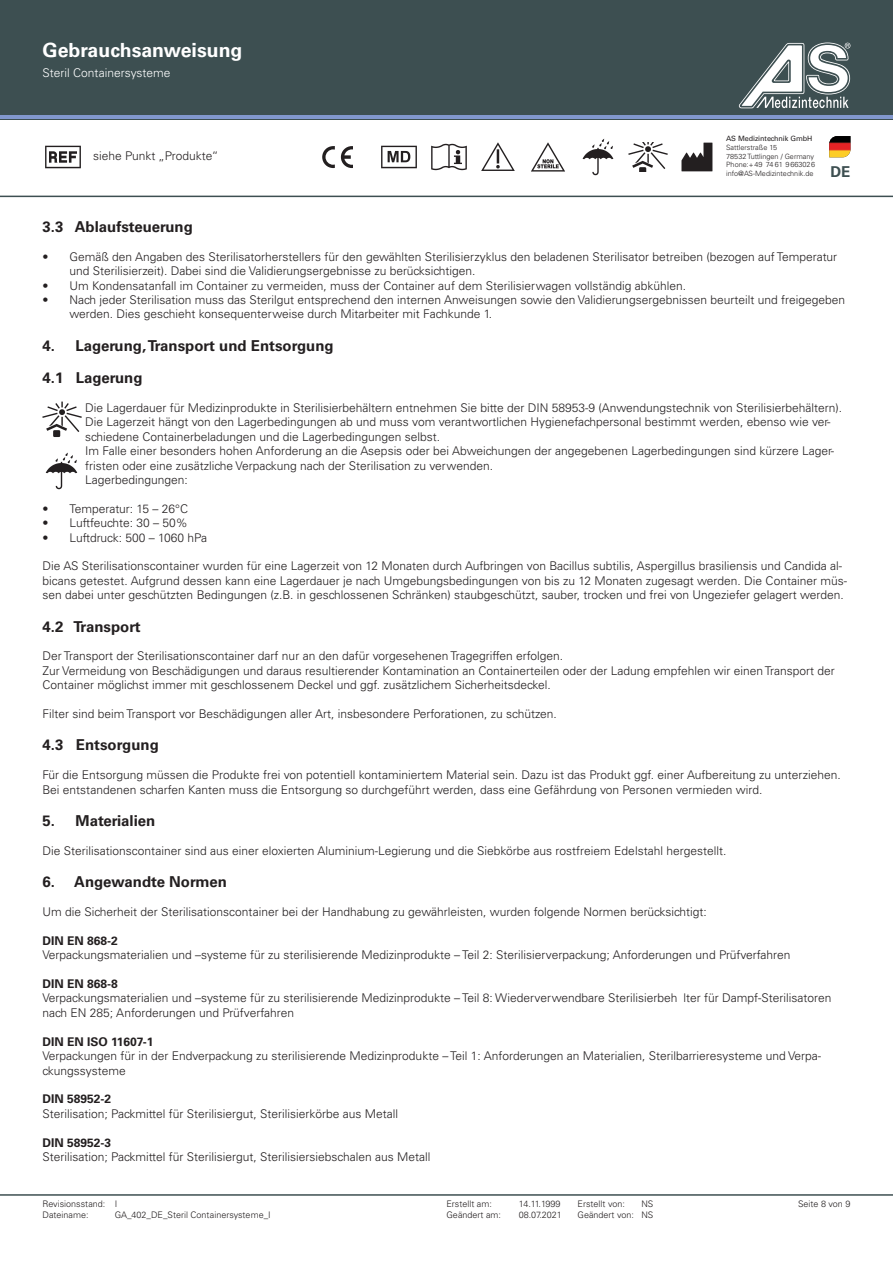
<style>
.page{position:relative;width:893px;height:1263px;background:#fff}
.page>*{position:absolute;margin:0;border:0;box-sizing:border-box;transform-origin:0 0}
.t1{font:700 19.5px "Univers LT Std";color:#fff}
.t2{font:700 15px "Univers LT Std";color:#231f20}
.t3{font:300 12px/14.4px "Univers LT Std";color:#231f20}
.t4{font:700 12px "Univers LT Std";color:#231f20}
.t5{font:300 12px "Univers LT Std";color:#fff}
.t6{font:300 9px/10.8px "Univers LT Std";color:#231f20}
.t7{font:300 7.2px/8.7px "Univers LT Std";color:#231f20}
.t8{font:7.2px "Univers LT Std";letter-spacing:-.01em;color:#231f20}
.s1{font-weight:700;font-size:15px;color:#3d4f51}
</style>
<div class="page">
<div style="left:0;top:0;width:893px;height:119px;background:#3d4f51"></div>
<hr style="left:0;top:1194px;width:893px;height:2px;background:#3d4f51">
<hr style="left:0;top:196px;width:893px;height:1px;background:#3d4f51">
<hr style="left:0;top:116px;width:893px;height:3px;background:#8197cd">
<svg style="left:738px;top:43px;width:112px;height:66px"></svg>
<img style="left:531px;top:142px;width:34px;height:30px">
<img style="left:628px;top:142px;width:40px;height:30px">
<img style="left:582px;top:139px;width:32px;height:37px">
<img style="left:481px;top:142px;width:34px;height:29px">
<img style="left:381px;top:145px;width:36px;height:24px">
<svg style="left:384px;top:148px;width:30px;height:18px"></svg>
<svg style="left:388px;top:151px;width:22px;height:11px"></svg>
<svg style="left:341px;top:146px;width:12px;height:22px"></svg>
<svg style="left:322px;top:146px;width:13px;height:22px"></svg>
<img style="left:431px;top:143px;width:36px;height:28px">
<img style="left:681px;top:142px;width:32px;height:30px">
<div style="left:613px;top:135px;width:107px;height:6px;background:#fff"></div>
<div style="left:315px;top:135px;width:271px;height:6px;background:#fff"></div>
<div style="left:613px;top:173px;width:107px;height:6px;background:#fff"></div>
<div style="left:315px;top:173px;width:271px;height:6px;background:#fff"></div>
<img style="left:829px;top:136px;width:21px;height:21px">
<img style="left:45px;top:145px;width:36px;height:24px">
<img style="left:42px;top:401px;width:40px;height:36px">
<img style="left:45px;top:452px;width:33px;height:38px">
<div style="left:38px;top:398px;width:9px;height:7px;background:#fff"></div>
<div style="left:75px;top:398px;width:9px;height:8px;background:#fff"></div>
<div style="left:40px;top:435px;width:8px;height:7px;background:#fff"></div>
<div style="left:75px;top:436px;width:9px;height:7px;background:#fff"></div>
<div style="left:38px;top:449px;width:9px;height:7px;background:#fff"></div>
<div style="left:75px;top:449px;width:9px;height:8px;background:#fff"></div>
<div style="left:76px;top:486px;width:9px;height:8px;background:#fff"></div>
<div style="left:38px;top:486px;width:9px;height:8px;background:#fff"></div>
<h1 class="t1" style="left:43px;top:38px;width:201px">Gebrauchsanweisung</h1>
<p class="t5" style="left:43px;top:65px;width:130px">Steril Containersysteme</p>
<p class="t3" style="left:93px;top:149px;width:127px">siehe Punkt „Produkte“</p>
<p class="t8" style="left:726px;top:135px;width:88px">AS Medizintechnik GmbH</p>
<p class="t7" style="left:726px;top:143px;width:126px">Sattlerstraße 15<br>78532 Tuttlingen / Germany<br>Phone:+49 74 61 9663026 info@AS-Medizintechnik.de <span class="s1">DE</span></p>
<p class="t2" style="left:43px;top:218px;width:152px">3.3 Ablaufsteuerung</p>
<p class="t3" style="left:70px;top:249px;width:769px;text-indent:-27px">• Gemäß den Angaben des Sterilisatorherstellers für den gewählten Sterilisierzyklus den beladenen Sterilisator betreiben (bezogen auf Temperatur und Sterilisierzeit). Dabei sind die Validierungsergebnisse zu berücksichtigen.</p>
<p class="t3" style="left:43px;top:278px;width:645px">• Um Kondensatanfall im Container zu vermeiden, muss der Container auf dem Sterilisierwagen vollständig abkühlen.</p>
<p class="t3" style="left:70px;top:293px;width:777px;text-indent:-27px">• Nach jeder Sterilisation muss das Sterilgut entsprechend den internen Anweisungen sowie den Validierungsergebnissen beurteilt und freigegeben werden. Dies geschieht konsequenterweise durch Mitarbeiter mit Fachkunde 1.</p>
<p class="t2" style="left:43px;top:337px;width:293px">4. Lagerung, Transport und Entsorgung</p>
<p class="t2" style="left:43px;top:369px;width:101px">4.1 Lagerung</p>
<p class="t3" style="left:85px;top:401px;width:758px">Die Lagerdauer für Medizinprodukte in Sterilisierbehältern entnehmen Sie bitte der DIN 58953-9 (Anwendungstechnik von Sterilisierbehältern).<br>Die Lagerzeit hängt von den Lagerbedingungen ab und muss vom verantwortlichen Hygienefachpersonal bestimmt werden, ebenso wie ver&shy;schiedene Containerbeladungen und die Lagerbedingungen selbst.</p>
<p class="t3" style="left:85px;top:444px;width:751px">Im Falle einer besonders hohen Anforderung an die Asepsis oder bei Abweichungen der angegebenen Lagerbedingungen sind kürzere Lager&shy;fristen oder eine zusätzliche Verpackung nach der Sterilisation zu verwenden.</p>
<p class="t3" style="left:85px;top:473px;width:104px">Lagerbedingungen:</p>
<p class="t3" style="left:43px;top:501px;width:147px">• Temperatur: 15 – 26°C</p>
<p class="t3" style="left:43px;top:516px;width:147px">• Luftfeuchte: 30 – 50%</p>
<p class="t3" style="left:43px;top:530px;width:166px">• Luftdruck: 500 – 1060 hPa</p>
<p class="t3" style="left:43px;top:559px;width:806px">Die AS Sterilisationscontainer wurden für eine Lagerzeit von 12 Monaten durch Aufbringen von Bacillus subtilis, Aspergillus brasiliensis und Candida al&shy;bicans getestet. Aufgrund dessen kann eine Lagerdauer je nach Umgebungsbedingungen von bis zu 12 Monaten zugesagt werden. Die Container müs&shy;sen dabei unter geschützten Bedingungen (z.B. in geschlossenen Schränken) staubgeschützt, sauber, trocken und frei von Ungeziefer gelagert werden.</p>
<p class="t2" style="left:43px;top:617px;width:100px">4.2 Transport</p>
<p class="t3" style="left:43px;top:649px;width:522px">Der Transport der Sterilisationscontainer darf nur an den dafür vorgesehenen Tragegriffen erfolgen.</p>
<p class="t3" style="left:43px;top:663px;width:794px">Zur Vermeidung von Beschädigungen und daraus resultierender Kontamination an Containerteilen oder der Ladung empfehlen wir einen Transport der<br>Container möglichst immer mit geschlossenem Deckel und ggf. zusätzlichem Sicherheitsdeckel.</p>
<p class="t3" style="left:43px;top:707px;width:516px">Filter sind beim Transport vor Beschädigungen aller Art, insbesondere Perforationen, zu schützen.</p>
<p class="t2" style="left:43px;top:736px;width:118px">4.3 Entsorgung</p>
<p class="t3" style="left:43px;top:768px;width:800px">Für die Entsorgung müssen die Produkte frei von potentiell kontaminiertem Material sein. Dazu ist das Produkt ggf. einer Aufbereitung zu unterziehen.</p>
<p class="t3" style="left:43px;top:782px;width:721px">Bei entstandenen scharfen Kanten muss die Entsorgung so durchgeführt werden, dass eine Gefährdung von Personen vermieden wird.</p>
<p class="t2" style="left:43px;top:812px;width:114px">5. Materialien</p>
<p class="t3" style="left:43px;top:843px;width:686px">Die Sterilisationscontainer sind aus einer eloxierten Aluminium-Legierung und die Siebkörbe aus rostfreiem Edelstahl hergestellt.</p>
<p class="t2" style="left:43px;top:873px;width:186px">6. Angewandte Normen</p>
<p class="t3" style="left:43px;top:905px;width:666px">Um die Sicherheit der Sterilisationscontainer bei der Handhabung zu gewährleisten, wurden folgende Normen berücksichtigt:</p>
<p class="t4" style="left:43px;top:934px;width:77px">DIN EN 868-2</p>
<p class="t3" style="left:43px;top:948px;width:750px">Verpackungsmaterialien und –systeme für zu sterilisierende Medizinprodukte – Teil 2: Sterilisierverpackung; Anforderungen und Prüfverfahren</p>
<p class="t4" style="left:43px;top:977px;width:77px">DIN EN 868-8</p>
<p class="t3" style="left:43px;top:991px;width:790px">Verpackungsmaterialien und –systeme für zu sterilisierende Medizinprodukte – Teil 8: Wiederverwendbare Sterilisierbeh lter für Dampf-Sterilisatoren nach EN 285; Anforderungen und Prüfverfahren</p>
<p class="t4" style="left:43px;top:1034px;width:112px">DIN EN ISO 11607-1</p>
<p class="t3" style="left:43px;top:1049px;width:780px">Verpackungen für in der Endverpackung zu sterilisierende Medizinprodukte – Teil 1: Anforderungen an Materialien, Sterilbarrieresysteme und Verpa&shy;ckungssysteme</p>
<p class="t4" style="left:43px;top:1092px;width:70px">DIN 58952-2</p>
<p class="t3" style="left:43px;top:1106px;width:357px">Sterilisation; Packmittel für Sterilisiergut, Sterilisierkörbe aus Metall</p>
<p class="t4" style="left:43px;top:1135px;width:70px">DIN 58952-3</p>
<p class="t3" style="left:43px;top:1149px;width:390px">Sterilisation; Packmittel für Sterilisiergut, Sterilisiersiebschalen aus Metall</p>
<p class="t6" style="left:43px;top:1198px;width:76px">Revisionsstand: I<br>Dateiname:</p>
<p class="t6" style="left:115px;top:1209px;width:157px">GA_402_DE_Steril Containersysteme_I</p>
<p class="t6" style="left:446px;top:1198px;width:47px">Erstellt am:</p>
<p class="t6" style="left:519px;top:1198px;width:43px">14.11.1999</p>
<p class="t6" style="left:446px;top:1209px;width:56px">Geändert am:</p>
<p class="t6" style="left:519px;top:1209px;width:45px">08.07.2021</p>
<p class="t6" style="left:578px;top:1198px;width:77px;text-align:right">NS<br>Geändert von: NS</p>
<p class="t6" style="left:798px;top:1198px;width:54px">Seite 8 von 9</p>
<p class="t6" style="left:578px;top:1198px;width:49px">Erstellt von:</p>
</div>
